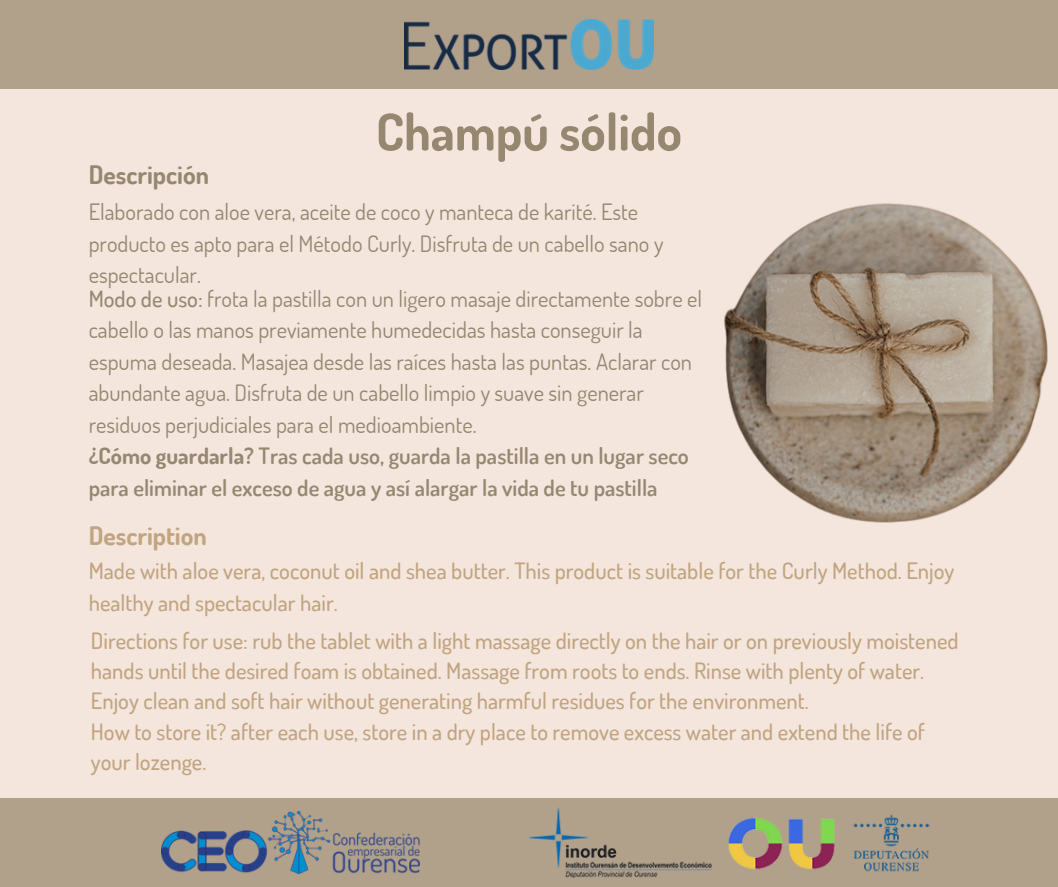
<style>
.page{position:relative;width:1058px;height:887px;background:#fff}
.page>*{position:absolute;margin:0;border:0;box-sizing:border-box;transform-origin:0 0}
.t1{font:700 51px "Dosis";color:#968771}
.t2{font:700 25.5px "Dosis";color:#968771}
.t3{font:700 25.5px "Dosis";color:#c1a480}
.t4{font:500 22.5px/30.3px "Dosis";color:#c1a480}
.t5{font:22.5px/31.5px "Dosis";color:#968771}
.t6{font:600 22.5px/31.5px "Dosis";color:#968771}
.s1{font-weight:500}
.s2{font-weight:700}
</style>
<div class="page">
<div style="left:0;top:0;width:1058px;height:886px;background:#f4e6dd"></div>
<div style="left:0;top:0;width:1057px;height:89px;background:#b1a18b"></div>
<img style="left:404px;top:19px;width:250px;height:51px">
<div style="left:0;top:798px;width:1057px;height:88px;background:#b1a18b"></div>
<img style="left:161px;top:811px;width:258px;height:62px">
<img style="left:529px;top:807px;width:401px;height:71px">
<img style="left:724px;top:203px;width:324px;height:320px">
<p class="t2" style="left:89px;top:158px;width:122px">Descripción</p>
<p class="t1" style="left:376px;top:98px;width:307px">Champú sólido</p>
<p class="t5" style="left:89px;top:196px;width:576px">Elaborado con aloe vera, aceite de coco y manteca de karité. Este producto es apto para el Método Curly. Disfruta de un cabello sano y espectacular.</p>
<p class="t5" style="left:89px;top:282px;width:615px"><span class="s1">Modo de uso:</span> frota la pastilla con un ligero masaje directamente sobre el cabello o las manos previamente humedecidas hasta conseguir la espuma deseada. Masajea desde las raíces hasta las puntas. Aclarar con abundante agua. Disfruta de un cabello limpio y suave sin generar residuos perjudiciales para el medioambiente.</p>
<p class="t6" style="left:89px;top:439px;width:601px"><span class="s2">¿Cómo guardarla?</span> Tras cada uso, guarda la pastilla en un lugar seco para eliminar el exceso de agua y así alargar la vida de tu pastilla</p>
<p class="t3" style="left:89px;top:518px;width:120px">Description</p>
<p class="t4" style="left:89px;top:554px;width:867px;line-height:31.5px">Made with aloe vera, coconut oil and shea butter. This product is suitable for the Curly Method. Enjoy healthy and spectacular hair.</p>
<p class="t4" style="left:91px;top:624px;width:869px">Directions for use: rub the tablet with a light massage directly on the hair or on previously moistened hands until the desired foam is obtained. Massage from roots to ends. Rinse with plenty of water.<br>Enjoy clean and soft hair without generating harmful residues for the environment.</p>
<p class="t4" style="left:91px;top:715px;width:835px">How to store it? after each use, store in a dry place to remove excess water and extend the life of your lozenge.</p>
</div>
